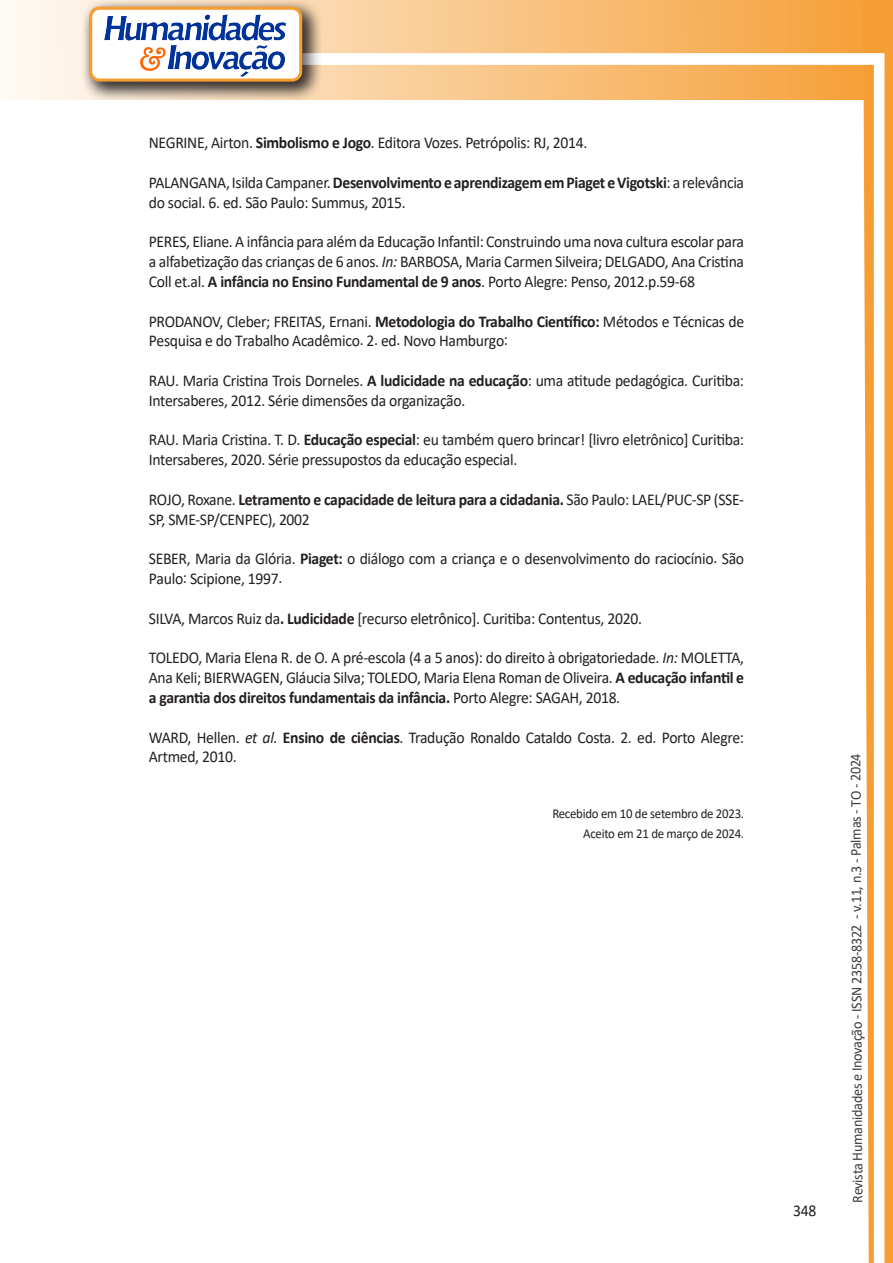
<style>
.page{position:relative;width:893px;height:1263px;background:#fff}
.page>*{position:absolute;margin:0;border:0;box-sizing:border-box;transform-origin:0 0}
.texto{font:16.5px/19.8px "Calibri";letter-spacing:-.02em;color:#231f20;scale:.95 1}
.t1{font:15px "Calibri";letter-spacing:-.025em;color:#3e3e3f;scale:.95 1}
.texto-2{font:13.5px "Calibri";letter-spacing:-.02em;color:#231f20;scale:.95 1}
.s1{font-weight:700}
.s2{font-style:italic}
</style>
<div class="page">
<svg style="left:5px;top:0;width:858px;height:100px;background:#f9c484"></svg>
<div style="left:302px;top:53px;width:582px;height:12px;background:#fff;border:2px solid #fff"></div>
<svg style="left:863px;top:0;width:30px;height:1263px"></svg>
<div style="left:81px;top:0;width:241px;height:102px;background:#231f20;opacity:.75"></div>
<div style="left:91px;top:8px;width:210px;height:72px;background:#fff;border-radius:9px"></div>
<img style="left:104px;top:14px;width:181px;height:62px">
<div style="left:89px;top:7px;width:213px;height:75px;border:3px solid #f69e34;border-radius:9px"></div>
<p class="texto" style="left:149px;top:133px;width:463px">NEGRINE, Airton. <span class="s1">Simbolismo e Jogo</span>. Editora Vozes. Petrópolis: RJ, 2014.</p>
<p class="texto" style="left:149px;top:172px;width:628px">PALANGANA, Isilda Campaner. <span class="s1">Desenvolvimento e aprendizagem em Piaget e Vigotski</span>: a relevância do social. 6. ed. São Paulo: Summus, 2015.</p>
<p class="texto" style="left:149px;top:232px;width:628px;text-align:justify">PERES, Eliane. A infância para além da Educação Infantil: Construindo uma nova cultura escolar para a alfabetização das crianças de 6 anos. <span class="s2">In:</span> BARBOSA, Maria Carmen Silveira; DELGADO, Ana Cristina Coll et.al. <span class="s1">A infância no Ensino Fundamental de 9 anos</span>. Porto Alegre: Penso, 2012.p.59-68</p>
<p class="texto" style="left:149px;top:311px;width:628px">PRODANOV, Cleber; FREITAS, Ernani. <span class="s1">Metodologia do Trabalho Científico:</span> Métodos e Técnicas de<br>Pesquisa e do Trabalho Acadêmico. 2. ed. Novo Hamburgo:</p>
<p class="texto" style="left:149px;top:370px;width:628px">RAU. Maria Cristina Trois Dorneles. <span class="s1">A ludicidade na educação</span>: uma atitude pedagógica. Curitiba:<br>Intersaberes, 2012. Série dimensões da organização.</p>
<p class="texto" style="left:149px;top:430px;width:628px">RAU. Maria Cristina. T. D. <span class="s1">Educação especial</span>: eu também quero brincar! [livro eletrônico] Curitiba:<br>Intersaberes, 2020. Série pressupostos da educação especial.</p>
<p class="texto" style="left:149px;top:489px;width:628px">ROJO, Roxane. <span class="s1">Letramento e capacidade de leitura para a cidadania.</span> São Paulo: LAEL/PUC-SP (SSE-<br>SP, SME-SP/CENPEC), 2002</p>
<p class="texto" style="left:149px;top:548px;width:628px">SEBER, Maria da Glória. <span class="s1">Piaget:</span> o diálogo com a criança e o desenvolvimento do raciocínio. São<br>Paulo: Scipione, 1997.</p>
<p class="texto" style="left:149px;top:608px;width:521px">SILVA, Marcos Ruiz da<span class="s1">. Ludicidade</span> [recurso eletrônico]. Curitiba: Contentus, 2020.</p>
<p class="texto" style="left:149px;top:647px;width:628px;text-align:justify">TOLEDO, Maria Elena R. de O. A pré-escola (4 a 5 anos): do direito à obrigatoriedade. <span class="s2">In:</span> MOLETTA, Ana Keli; BIERWAGEN, Gláucia Silva; TOLEDO, Maria Elena Roman de Oliveira. <span class="s1">A educação infantil e a garantia dos direitos fundamentais da infância.</span> Porto Alegre: SAGAH, 2018.</p>
<p class="texto" style="left:149px;top:727px;width:628px">WARD, Hellen. <span class="s2">et al.</span> <span class="s1">Ensino de ciências</span>. Tradução Ronaldo Cataldo Costa. 2. ed. Porto Alegre:<br>Artmed, 2010.</p>
<p class="texto-2" style="left:552px;top:804px;width:203px">Recebido em 10 de setembro de 2023.</p>
<p class="texto-2" style="left:583px;top:824px;width:171px">Aceito em 21 de março de 2024.</p>
<p class="texto" style="left:793px;top:1200px;width:26px">348</p>
<p class="t1" style="left:846px;top:1203px;width:475px;rotate:-90deg">Revista Humanidades e Inovação - ISSN 2358-8322 - v.11, n.3 - Palmas - TO - 2024</p>
</div>
